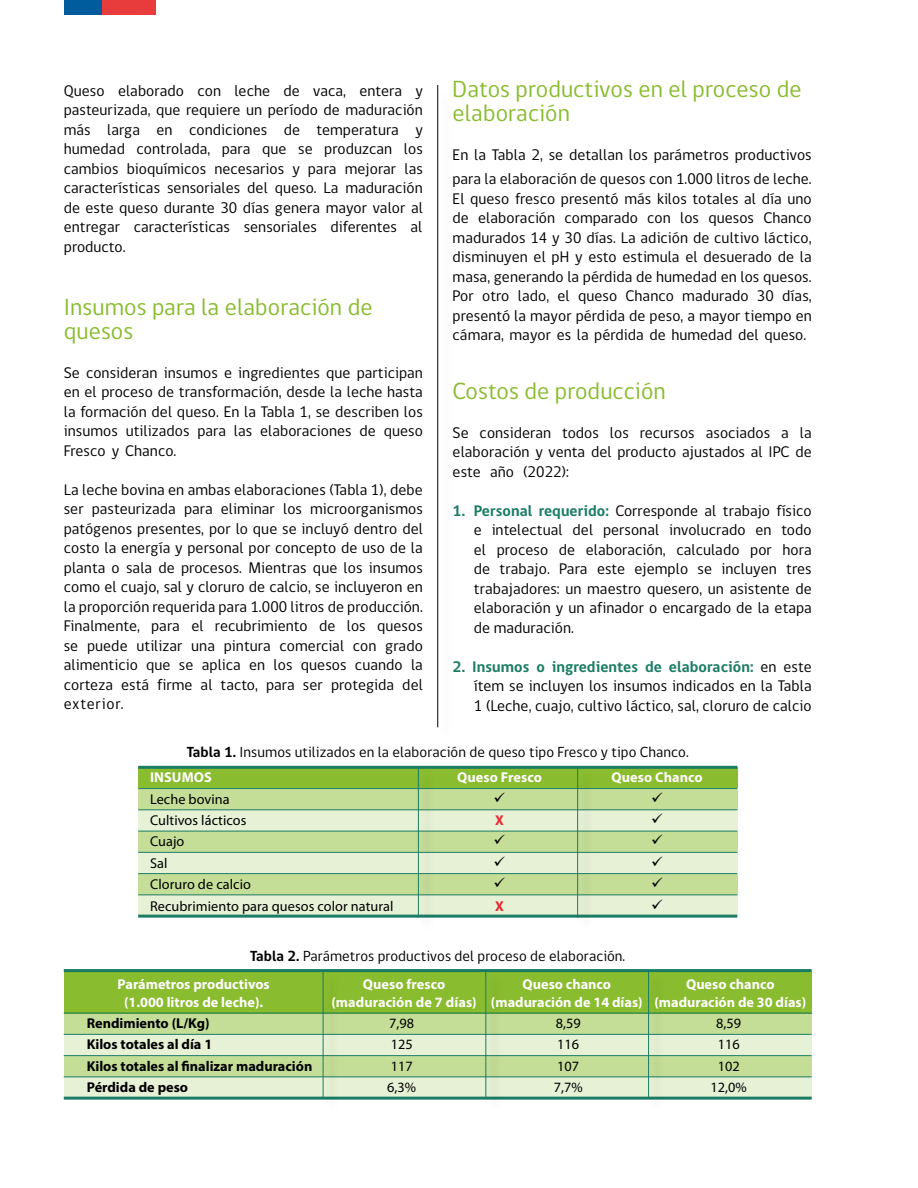
<style>
.page{position:relative;width:918px;height:1188px;background:#fff}
.page>*{position:absolute;margin:0;border:0;box-sizing:border-box;transform-origin:0 0}
.t1{font:24px/24px "gob CL";letter-spacing:.005em;color:#89bc2f}
.t2{font:15.75px/19.5px "gob CL";letter-spacing:.005em;color:#000;text-align:justify}
.t3{font:15px "gob CL";letter-spacing:.005em;color:#000}
.t4{font:700 14.25px/18px "Myriad Pro";color:#fffefd;text-align:center}
.t5{font:14.25px "Myriad Pro";letter-spacing:.005em;color:#000}
.t6{font:700 14.25px "Myriad Pro";color:#000}
.t7{font:700 14.25px "Myriad Pro";color:#e62731}
.s1{font-weight:700;color:#1a7c63}
.s2{font-weight:700}
</style>
<div class="page">
<div style="left:64px;top:0;width:38px;height:14px;background:#005c9d"></div>
<div style="left:102px;top:0;width:54px;height:14px;background:#e83c3c"></div>
<div style="left:138px;top:768px;width:599px;height:20px;background:#89bc2f"></div>
<div style="left:138px;top:789px;width:599px;height:20px;background:#c4dd97"></div>
<div style="left:138px;top:810px;width:599px;height:21px;background:#e7f1d6"></div>
<div style="left:138px;top:831px;width:599px;height:21px;background:#c4dd97"></div>
<div style="left:138px;top:853px;width:599px;height:20px;background:#e7f1d6"></div>
<div style="left:138px;top:874px;width:599px;height:20px;background:#c4dd97"></div>
<div style="left:138px;top:895px;width:599px;height:21px;background:#e7f1d6"></div>
<hr style="left:138px;top:766px;width:599px;height:3px;background:#1a7c63">
<hr style="left:138px;top:788px;width:599px;height:1px;background:#1a7c63">
<hr style="left:138px;top:809px;width:599px;height:1px;background:#1a7c63">
<hr style="left:138px;top:831px;width:599px;height:1px;background:#1a7c63">
<hr style="left:138px;top:852px;width:599px;height:1px;background:#1a7c63">
<hr style="left:138px;top:873px;width:599px;height:1px;background:#1a7c63">
<hr style="left:138px;top:894px;width:599px;height:1px;background:#1a7c63">
<hr style="left:138px;top:915px;width:599px;height:3px;background:#1a7c63">
<div style="left:418px;top:770px;width:18px;height:163px;background:#000;opacity:.3"></div>
<hr style="left:418px;top:768px;width:1px;height:150px;background:#1a7c63">
<div style="left:578px;top:770px;width:17px;height:163px;background:#000;opacity:.3"></div>
<hr style="left:577px;top:768px;width:1px;height:150px;background:#1a7c63">
<div style="left:64px;top:971px;width:748px;height:42px;background:#89bc2f"></div>
<div style="left:64px;top:1013px;width:748px;height:21px;background:#c4dd97"></div>
<div style="left:64px;top:1035px;width:748px;height:20px;background:#e7f1d6"></div>
<div style="left:64px;top:1056px;width:748px;height:20px;background:#c4dd97"></div>
<div style="left:64px;top:1077px;width:748px;height:21px;background:#e7f1d6"></div>
<hr style="left:64px;top:969px;width:748px;height:3px;background:#1a7c63">
<hr style="left:64px;top:1013px;width:748px;height:1px;background:#1a7c63">
<hr style="left:64px;top:1034px;width:748px;height:1px;background:#1a7c63">
<hr style="left:64px;top:1055px;width:748px;height:1px;background:#1a7c63">
<hr style="left:64px;top:1076px;width:748px;height:1px;background:#1a7c63">
<hr style="left:64px;top:1097px;width:748px;height:3px;background:#1a7c63">
<div style="left:323px;top:973px;width:17px;height:140px;background:#000;opacity:.3"></div>
<hr style="left:323px;top:971px;width:1px;height:127px;background:#1a7c63">
<div style="left:486px;top:973px;width:17px;height:140px;background:#000;opacity:.3"></div>
<hr style="left:485px;top:971px;width:1px;height:127px;background:#1a7c63">
<div style="left:648px;top:973px;width:18px;height:140px;background:#000;opacity:.3"></div>
<hr style="left:648px;top:971px;width:1px;height:127px;background:#1a7c63">
<hr style="left:437px;top:85px;width:1px;height:642px;background:#000">
<p class="t2" style="left:64px;top:81px;width:361px">Queso elaborado con leche de vaca, entera y pasteurizada, que requiere un período de maduración más larga en condiciones de temperatura y humedad controlada, para que se produzcan los cambios bioquímicos necesarios y para mejorar las características sensoriales del queso. La maduración de este queso durante 30 días genera mayor valor al entregar características sensoriales diferentes al producto.</p>
<h1 class="t1" style="left:64px;top:295px;width:310px">Insumos para la elaboración de quesos</h1>
<p class="t2" style="left:64px;top:363px;width:361px">Se consideran insumos e ingredientes que participan en el proceso de transformación, desde la leche hasta la formación del queso. En la Tabla 1, se describen los insumos utilizados para las elaboraciones de queso Fresco y Chanco.</p>
<p class="t2" style="left:64px;top:480px;width:361px">La leche bovina en ambas elaboraciones (Tabla 1), debe ser pasteurizada para eliminar los microorganismos patógenos presentes, por lo que se incluyó dentro del costo la energía y personal por concepto de uso de la planta o sala de procesos. Mientras que los insumos como el cuajo, sal y cloruro de calcio, se incluyeron en la proporción requerida para 1.000 litros de producción.<br>Finalmente, para el recubrimiento de los quesos se puede utilizar una pintura comercial con grado alimenticio que se aplica en los quesos cuando la corteza está firme al tacto, para ser protegida del exterior.</p>
<h1 class="t1" style="left:453px;top:78px;width:351px">Datos productivos en el proceso de elaboración</h1>
<p class="t2" style="left:453px;top:143px;width:361px;line-height:24px">En la Tabla 2, se detallan los parámetros productivos para la elaboración de quesos con 1.000 litros de leche.</p>
<p class="t2" style="left:453px;top:189px;width:361px">El queso fresco presentó más kilos totales al día uno de elaboración comparado con los quesos Chanco madurados 14 y 30 días. La adición de cultivo láctico, disminuyen el pH y esto estimula el desuerado de la masa, generando la pérdida de humedad en los quesos.<br>Por otro lado, el queso Chanco madurado 30 días, presentó la mayor pérdida de peso, a mayor tiempo en cámara, mayor es la pérdida de humedad del queso.</p>
<h1 class="t1" style="left:453px;top:379px;width:215px">Costos de producción</h1>
<p class="t2" style="left:453px;top:423px;width:361px">Se consideran todos los recursos asociados a la elaboración y venta del producto ajustados al IPC de este año (2022):</p>
<p class="t2" style="left:474px;top:501px;width:339px;text-indent:-21px"><span class="s1">1. Personal requerido:</span> Corresponde al trabajo físico e intelectual del personal involucrado en todo el proceso de elaboración, calculado por hora de trabajo. Para este ejemplo se incluyen tres trabajadores: un maestro quesero, un asistente de elaboración y un afinador o encargado de la etapa de maduración.</p>
<p class="t2" style="left:474px;top:657px;width:339px;text-indent:-21px"><span class="s1">2. Insumos o ingredientes de elaboración:</span> en este ítem se incluyen los insumos indicados en la Tabla 1 (Leche, cuajo, cultivo láctico, sal, cloruro de calcio</p>
<p class="t3" style="left:187px;top:742px;width:504px"><span class="s2">Tabla 1.</span> Insumos utilizados en la elaboración de queso tipo Fresco y tipo Chanco.</p>
<p class="t4" style="left:150px;top:768px;width:63px">INSUMOS</p>
<p class="t4" style="left:457px;top:768px;width:86px">Queso Fresco</p>
<p class="t4" style="left:611px;top:768px;width:93px">Queso Chanco</p>
<p class="t5" style="left:150px;top:790px;width:81px">Leche bovina</p>
<p class="t5" style="left:150px;top:811px;width:98px">Cultivos lácticos</p>
<p class="t7" style="left:495px;top:811px;width:10px">X</p>
<p class="t5" style="left:150px;top:833px;width:36px">Cuajo</p>
<p class="t5" style="left:150px;top:854px;width:19px">Sal</p>
<p class="t5" style="left:150px;top:876px;width:102px">Cloruro de calcio</p>
<p class="t5" style="left:150px;top:897px;width:245px">Recubrimiento para quesos color natural</p>
<p class="t7" style="left:495px;top:897px;width:10px">X</p>
<p class="t3" style="left:250px;top:945px;width:377px"><span class="s2">Tabla 2.</span> Parámetros productivos del proceso de elaboración.</p>
<p class="t4" style="left:331px;top:975px;width:147px">Queso fresco (maduración de 7 días)</p>
<p class="t4" style="left:491px;top:975px;width:153px">Queso chanco (maduración de 14 días)</p>
<p class="t4" style="left:654px;top:975px;width:153px">Queso chanco (maduración de 30 días)</p>
<p class="t4" style="left:117px;top:975px;width:154px">Parámetros productivos (1.000 litros de leche).</p>
<p class="t6" style="left:87px;top:1014px;width:124px">Rendimiento (L/Kg)</p>
<p class="t5" style="left:389px;top:1014px;width:26px">7,98</p>
<p class="t5" style="left:556px;top:1014px;width:26px">8,59</p>
<p class="t5" style="left:716px;top:1014px;width:26px">8,59</p>
<p class="t6" style="left:87px;top:1035px;width:127px">Kilos totales al día 1</p>
<p class="t5" style="left:391px;top:1036px;width:23px">125</p>
<p class="t5" style="left:557px;top:1036px;width:23px">116</p>
<p class="t5" style="left:718px;top:1036px;width:23px">116</p>
<p class="t6" style="left:87px;top:1057px;width:227px">Kilos totales al finalizar maduración</p>
<p class="t5" style="left:391px;top:1057px;width:23px">117</p>
<p class="t5" style="left:557px;top:1057px;width:23px">107</p>
<p class="t5" style="left:718px;top:1057px;width:23px">102</p>
<p class="t6" style="left:87px;top:1078px;width:103px">Pérdida de peso</p>
<p class="t5" style="left:387px;top:1079px;width:30px">6,3%</p>
<p class="t5" style="left:554px;top:1079px;width:30px">7,7%</p>
<p class="t5" style="left:711px;top:1079px;width:38px">12,0%</p>
</div>
